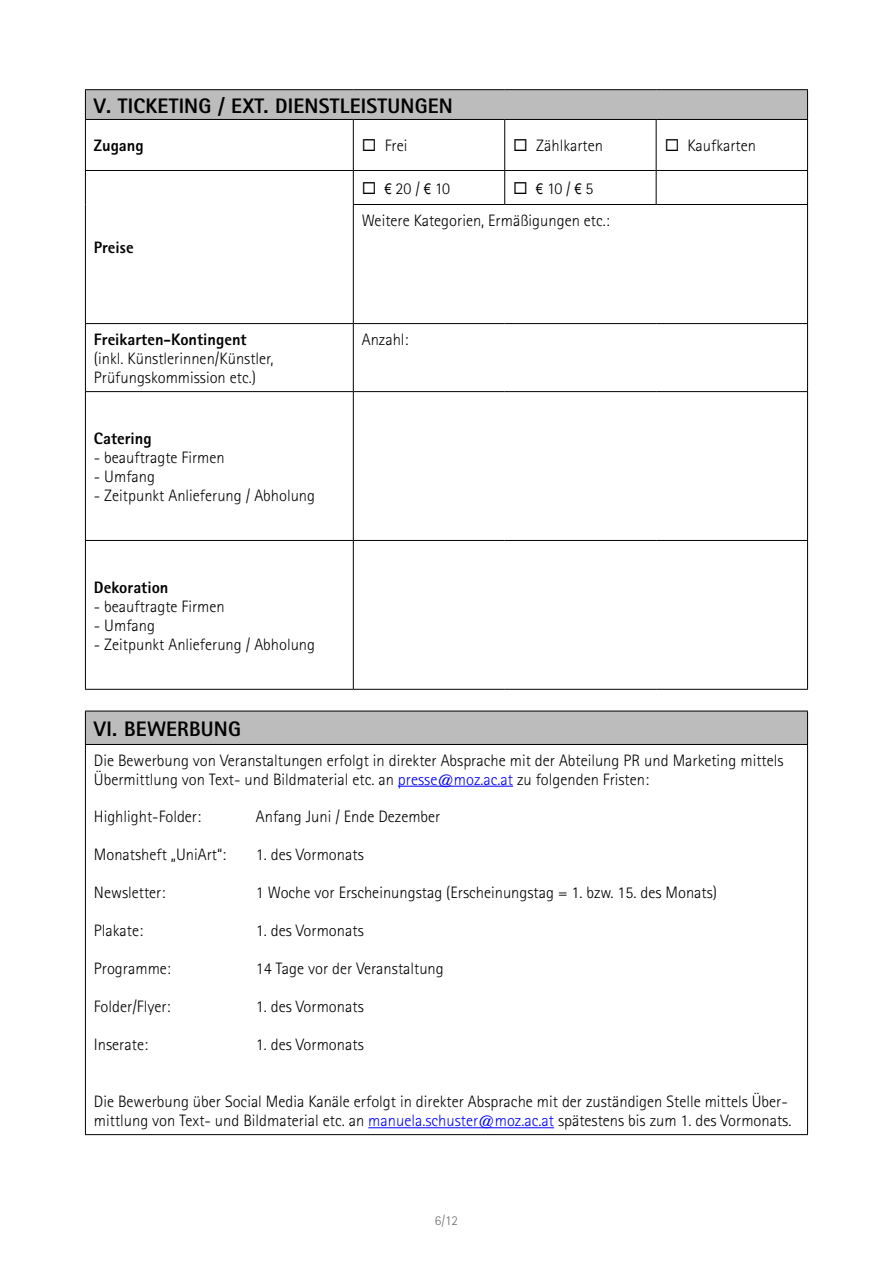
<style>
.page{position:relative;width:893px;height:1263px;background:#fff}
.page>*{position:absolute;margin:0;border:0;box-sizing:border-box;transform-origin:0 0}
.t1{font:800 21px "Rotis Sans Serif";letter-spacing:.01em;color:#000}
.t2{font:300 16.5px/18.9px "Rotis Sans Serif";color:#000}
.t3{font:800 16.5px "Rotis Sans Serif";color:#000}
.t4{font:300 13.5px "Rotis Sans Serif";color:#6d6d71}
.t5{font:300 13.5px "Rotis Sans Serif";color:#6c6d70}
.s1{font-family:"Arial Narrow";font-weight:400;font-size:15px}
.s2{font-weight:800}
.s3{color:#0000fa}
</style>
<div class="page">
<div style="left:85px;top:90px;width:722px;height:29px;background:#bcbcbc"></div>
<hr style="left:85px;top:89px;width:268px;height:1px;background:#000">
<svg style="left:85px;top:90px;width:1px;height:29px"></svg>
<hr style="left:353px;top:89px;width:152px;height:1px;background:#000">
<hr style="left:505px;top:89px;width:151px;height:1px;background:#000">
<hr style="left:656px;top:89px;width:152px;height:1px;background:#000">
<svg style="left:807px;top:90px;width:1px;height:29px"></svg>
<hr style="left:85px;top:119px;width:268px;height:1px;background:#000">
<hr style="left:85px;top:120px;width:1px;height:50px;background:#000">
<hr style="left:353px;top:119px;width:152px;height:1px;background:#000">
<hr style="left:353px;top:120px;width:1px;height:50px;background:#000">
<hr style="left:505px;top:119px;width:151px;height:1px;background:#000">
<hr style="left:504px;top:120px;width:1px;height:50px;background:#000">
<hr style="left:656px;top:119px;width:152px;height:1px;background:#000">
<hr style="left:656px;top:120px;width:1px;height:50px;background:#000">
<hr style="left:807px;top:120px;width:1px;height:50px;background:#000">
<hr style="left:85px;top:170px;width:268px;height:1px;background:#000">
<hr style="left:85px;top:171px;width:1px;height:33px;background:#000">
<hr style="left:353px;top:170px;width:152px;height:1px;background:#000">
<hr style="left:353px;top:171px;width:1px;height:33px;background:#000">
<hr style="left:505px;top:170px;width:151px;height:1px;background:#000">
<hr style="left:504px;top:171px;width:1px;height:33px;background:#000">
<hr style="left:656px;top:170px;width:152px;height:1px;background:#000">
<hr style="left:656px;top:171px;width:1px;height:33px;background:#000">
<hr style="left:807px;top:171px;width:1px;height:33px;background:#000">
<hr style="left:85px;top:204px;width:1px;height:119px;background:#000">
<hr style="left:353px;top:204px;width:152px;height:1px;background:#000">
<hr style="left:353px;top:205px;width:1px;height:118px;background:#000">
<hr style="left:505px;top:204px;width:151px;height:1px;background:#000">
<hr style="left:656px;top:204px;width:152px;height:1px;background:#000">
<hr style="left:807px;top:205px;width:1px;height:118px;background:#000">
<hr style="left:85px;top:323px;width:268px;height:1px;background:#000">
<hr style="left:85px;top:324px;width:1px;height:67px;background:#000">
<hr style="left:353px;top:323px;width:152px;height:1px;background:#000">
<hr style="left:353px;top:324px;width:1px;height:67px;background:#000">
<hr style="left:505px;top:323px;width:151px;height:1px;background:#000">
<hr style="left:656px;top:323px;width:152px;height:1px;background:#000">
<hr style="left:807px;top:324px;width:1px;height:67px;background:#000">
<hr style="left:85px;top:391px;width:268px;height:1px;background:#000">
<hr style="left:85px;top:392px;width:1px;height:148px;background:#000">
<hr style="left:353px;top:391px;width:152px;height:1px;background:#000">
<hr style="left:353px;top:392px;width:1px;height:148px;background:#000">
<hr style="left:505px;top:391px;width:151px;height:1px;background:#000">
<hr style="left:656px;top:391px;width:152px;height:1px;background:#000">
<hr style="left:807px;top:392px;width:1px;height:148px;background:#000">
<hr style="left:85px;top:540px;width:268px;height:1px;background:#000">
<hr style="left:85px;top:541px;width:1px;height:148px;background:#000">
<hr style="left:353px;top:540px;width:152px;height:1px;background:#000">
<hr style="left:353px;top:541px;width:1px;height:148px;background:#000">
<hr style="left:505px;top:540px;width:151px;height:1px;background:#000">
<hr style="left:656px;top:540px;width:152px;height:1px;background:#000">
<hr style="left:807px;top:541px;width:1px;height:148px;background:#000">
<hr style="left:85px;top:689px;width:268px;height:1px;background:#000">
<hr style="left:353px;top:689px;width:152px;height:1px;background:#000">
<hr style="left:505px;top:689px;width:151px;height:1px;background:#000">
<hr style="left:656px;top:689px;width:152px;height:1px;background:#000">
<div style="left:85px;top:711px;width:722px;height:33px;background:#bcbcbc"></div>
<hr style="left:85px;top:711px;width:723px;height:1px;background:#000">
<hr style="left:85px;top:711px;width:1px;height:33px;background:#000">
<hr style="left:807px;top:711px;width:1px;height:33px;background:#000">
<hr style="left:85px;top:744px;width:723px;height:1px;background:#000">
<hr style="left:85px;top:745px;width:1px;height:389px;background:#000">
<hr style="left:807px;top:745px;width:1px;height:389px;background:#000">
<hr style="left:85px;top:1134px;width:723px;height:1px;background:#000">
<hr style="left:398px;top:786px;width:115px;height:1px;background:#0000fa">
<hr style="left:368px;top:1127px;width:186px;height:1px;background:#0000fa">
<p class="t1" style="left:94px;top:92px;width:360px">V. TICKETING / EXT. DIENSTLEISTUNGEN</p>
<p class="t3" style="left:94px;top:135px;width:51px">Zugang</p>
<p class="t2" style="left:362px;top:136px;width:47px">◻ Frei</p>
<p class="t2" style="left:513px;top:136px;width:91px">◻ Zählkarten</p>
<p class="t2" style="left:665px;top:136px;width:93px">◻ Kaufkarten</p>
<p class="t3" style="left:94px;top:237px;width:41px">Preise</p>
<p class="t2" style="left:362px;top:172px;width:250px;line-height:31.8px;text-indent:151px">◻ <span class="s1">€</span> 10 / <span class="s1">€</span> 5<br>Weitere Kategorien, Ermäßigungen etc.:</p>
<p class="t2" style="left:362px;top:179px;width:90px">◻ <span class="s1">€</span> 20 / <span class="s1">€</span> 10</p>
<p class="t2" style="left:94px;top:330px;width:181px"><span class="s2">Freikarten-Kontingent </span>(inkl. Künstlerinnen/Künstler,<br>Prüfungskommission etc.)</p>
<p class="t2" style="left:362px;top:330px;width:48px">Anzahl:</p>
<p class="t3" style="left:94px;top:428px;width:59px">Catering</p>
<p class="t2" style="left:94px;top:448px;width:132px">- beauftragte Firmen</p>
<p class="t2" style="left:94px;top:467px;width:63px">- Umfang</p>
<p class="t2" style="left:94px;top:486px;width:223px">- Zeitpunkt Anlieferung / Abholung</p>
<p class="t3" style="left:94px;top:577px;width:76px">Dekoration</p>
<p class="t2" style="left:94px;top:597px;width:132px">- beauftragte Firmen</p>
<p class="t2" style="left:94px;top:616px;width:63px">- Umfang</p>
<p class="t2" style="left:94px;top:635px;width:223px">- Zeitpunkt Anlieferung / Abholung</p>
<p class="t1" style="left:94px;top:715px;width:148px">VI. BEWERBUNG</p>
<p class="t2" style="left:94px;top:750px;width:691px">Die Bewerbung von Veranstaltungen erfolgt in direkter Absprache mit der Abteilung PR und Marketing mittels<br>Übermittlung von Text- und Bildmaterial etc. an <span class="s3">presse@moz.ac.at</span> zu folgenden Fristen:</p>
<p class="t2" style="left:94px;top:807px;width:109px">Highlight-Folder:</p>
<p class="t2" style="left:256px;top:807px;width:186px">Anfang Juni / Ende Dezember</p>
<p class="t2" style="left:94px;top:845px;width:134px">Monatsheft „UniArt“:</p>
<p class="t2" style="left:256px;top:845px;width:109px">1. des Vormonats</p>
<p class="t2" style="left:94px;top:883px;width:73px">Newsletter:</p>
<p class="t2" style="left:256px;top:883px;width:463px">1 Woche vor Erscheinungstag (Erscheinungstag = 1. bzw. 15. des Monats)</p>
<p class="t2" style="left:94px;top:921px;width:51px">Plakate:</p>
<p class="t2" style="left:256px;top:921px;width:109px">1. des Vormonats</p>
<p class="t2" style="left:94px;top:959px;width:78px">Programme:</p>
<p class="t2" style="left:256px;top:959px;width:189px">14 Tage vor der Veranstaltung</p>
<p class="t2" style="left:94px;top:997px;width:78px">Folder/Flyer:</p>
<p class="t2" style="left:256px;top:997px;width:109px">1. des Vormonats</p>
<p class="t2" style="left:94px;top:1035px;width:56px">Inserate:</p>
<p class="t2" style="left:256px;top:1035px;width:109px">1. des Vormonats</p>
<p class="t2" style="left:94px;top:1092px;width:699px">Die Bewerbung über Social Media Kanäle erfolgt in direkter Absprache mit der zuständigen Stelle mittels Über&shy;mittlung von Text- und Bildmaterial etc. an <span class="s3">manuela.schuster@moz.ac.at</span> spätestens bis zum 1. des Vormonats.</p>
<p class="t4" style="left:435px;top:1212px;width:25px">6/12</p>
<p class="t5" style="left:438px;top:1212px;width:18px">3/4</p>
</div>
